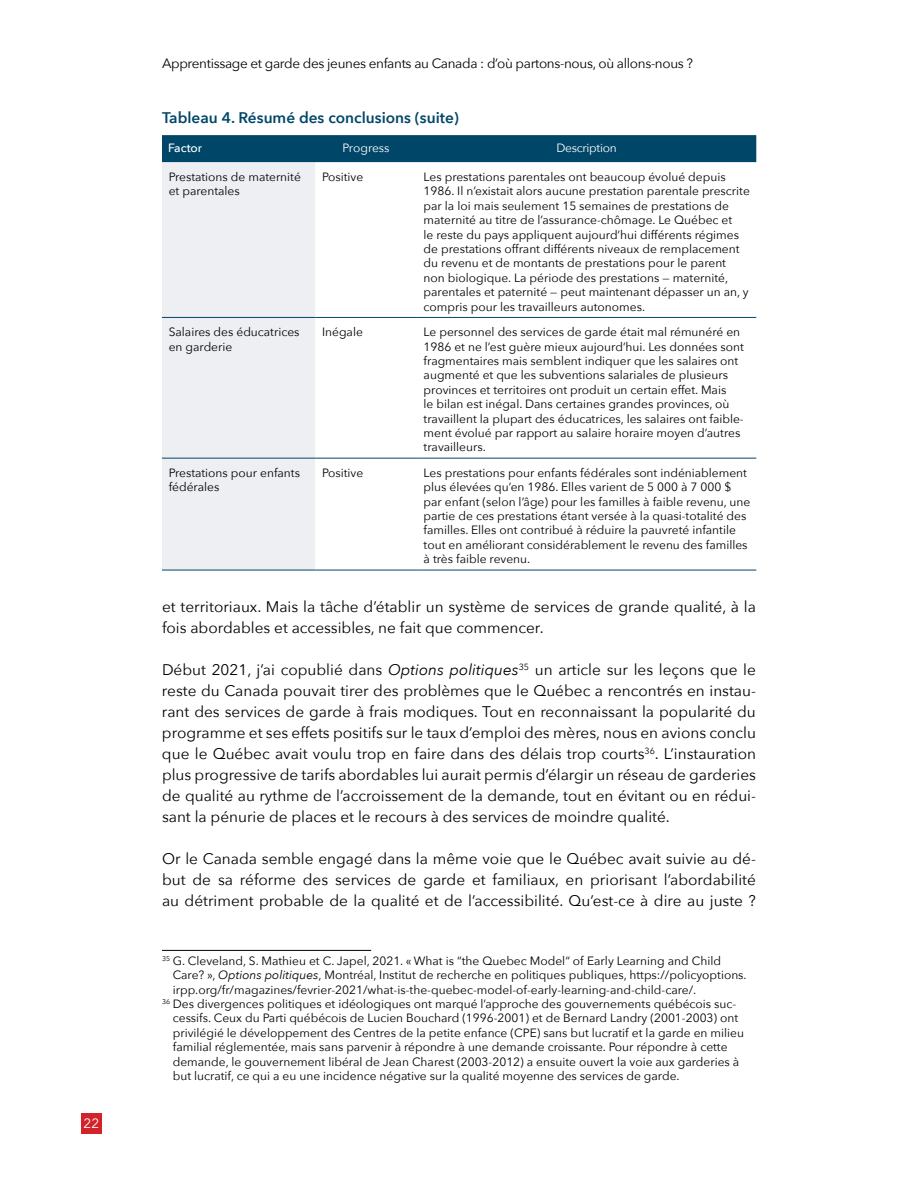
<style>
.page{position:relative;width:918px;height:1188px;background:#fff}
.page>*{position:absolute;margin:0;border:0;box-sizing:border-box;transform-origin:0 0}
.t1{font:15.3px/21px "Avenir Next";color:#000;text-align:justify}
.t2{font:600 15.3px "Avenir Next";color:#004668}
.t3{font:13.5px "Avenir Next";letter-spacing:-.025em;color:#000}
.t4{font:13.5px "Avenir Next";color:#fff}
.t5{font:12px/14.4px "Avenir Next";color:#000}
.t6{font:12px "Avenir Next";letter-spacing:-.025em;color:#fff}
.t7{font:12px "Avenir Next";color:#fff}
.t8{font:500 12px "Avenir Next";color:#fff}
.s1{font-style:italic}
</style>
<div class="page">
<div style="left:81px;top:1113px;width:21px;height:21px;background:#d2232a"></div>
<hr style="left:162px;top:950px;width:209px;height:1px;background:#000">
<div style="left:162px;top:135px;width:594px;height:27px;background:#004668"></div>
<div style="left:162px;top:162px;width:153px;height:408px;background:#edeff3"></div>
<svg style="left:315px;top:162px;width:441px;height:408px"></svg>
<hr style="left:162px;top:317px;width:153px;height:1px;background:#004668">
<hr style="left:315px;top:317px;width:102px;height:1px;background:#004668">
<hr style="left:417px;top:317px;width:339px;height:1px;background:#004668">
<hr style="left:162px;top:458px;width:153px;height:1px;background:#004668">
<hr style="left:315px;top:458px;width:102px;height:1px;background:#004668">
<hr style="left:417px;top:458px;width:339px;height:1px;background:#004668">
<hr style="left:162px;top:570px;width:153px;height:1px;background:#004668">
<hr style="left:315px;top:570px;width:102px;height:1px;background:#004668">
<hr style="left:417px;top:570px;width:339px;height:1px;background:#004668">
<p class="t4" style="left:84px;top:1112px;width:17px">22</p>
<p class="t3" style="left:162px;top:51px;width:533px">Apprentissage et garde des jeunes enfants au Canada : d’où partons-nous, où allons-nous ?</p>
<p class="t2" style="left:162px;top:105px;width:299px">Tableau 4. Résumé des conclusions (suite)</p>
<p class="t8" style="left:168px;top:137px;width:36px">Factor</p>
<p class="t7" style="left:343px;top:137px;width:49px">Progress</p>
<p class="t6" style="left:556px;top:137px;width:62px">Description</p>
<p class="t5" style="left:169px;top:169px;width:134px">Prestations de maternité et parentales</p>
<p class="t5" style="left:322px;top:169px;width:43px">Positive</p>
<p class="t5" style="left:424px;top:169px;width:328px">Les prestations parentales ont beaucoup évolué depuis 1986. Il n’existait alors aucune prestation parentale prescrite par la loi mais seulement 15 semaines de prestations de maternité au titre de l’assurance-chômage. Le Québec et<br>le reste du pays appliquent aujourd’hui différents régimes de prestations offrant différents niveaux de remplacement du revenu et de montants de prestations pour le parent non biologique. La période des prestations — maternité, parentales et paternité — peut maintenant dépasser un an, y compris pour les travailleurs autonomes.</p>
<p class="t5" style="left:169px;top:324px;width:132px">Salaires des éducatrices en garderie</p>
<p class="t5" style="left:322px;top:324px;width:42px">Inégale</p>
<p class="t5" style="left:424px;top:324px;width:322px">Le personnel des services de garde était mal rémunéré en 1986 et ne l’est guère mieux aujourd’hui. Les données sont fragmentaires mais semblent indiquer que les salaires ont augmenté et que les subventions salariales de plusieurs provinces et territoires ont produit un certain effet. Mais<br>le bilan est inégal. Dans certaines grandes provinces, où travaillent la plupart des éducatrices, les salaires ont faible&shy;ment évolué par rapport au salaire horaire moyen d’autres travailleurs.</p>
<p class="t5" style="left:169px;top:465px;width:133px">Prestations pour enfants fédérales</p>
<p class="t5" style="left:322px;top:465px;width:43px">Positive</p>
<p class="t5" style="left:424px;top:465px;width:328px">Les prestations pour enfants fédérales sont indéniablement plus élevées qu’en 1986. Elles varient de 5 000 à 7 000 $ par enfant (selon l’âge) pour les familles à faible revenu, une partie de ces prestations étant versée à la quasi-totalité des familles. Elles ont contribué à réduire la pauvreté infantile tout en améliorant considérablement le revenu des familles à très faible revenu.</p>
<p class="t1" style="left:162px;top:596px;width:596px">et territoriaux. Mais la tâche d’établir un système de services de grande qualité, à la fois abordables et accessibles, ne fait que commencer.</p>
<p class="t1" style="left:162px;top:659px;width:596px">Début 2021, j’ai copublié dans <span class="s1">Options politiques</span><sup>35</sup> un article sur les leçons que le reste du Canada pouvait tirer des problèmes que le Québec a rencontrés en instau&shy;rant des services de garde à frais modiques. Tout en reconnaissant la popularité du programme et ses effets positifs sur le taux d’emploi des mères, nous en avions conclu que le Québec avait voulu trop en faire dans des délais trop courts<sup>36</sup>. L’instauration plus progressive de tarifs abordables lui aurait permis d’élargir un réseau de garderies de qualité au rythme de l’accroissement de la demande, tout en évitant ou en rédui&shy;sant la pénurie de places et le recours à des services de moindre qualité.</p>
<p class="t1" style="left:162px;top:848px;width:596px">Or le Canada semble engagé dans la même voie que le Québec avait suivie au dé&shy;but de sa réforme des services de garde et familiaux, en priorisant l’abordabilité au détriment probable de la qualité et de l’accessibilité. Qu’est-ce à dire au juste ?</p>
<p class="t5" style="left:162px;top:953px;width:561px"><sup>35</sup> G. Cleveland, S. Mathieu et C. Japel, 2021. « What is “the Quebec Model“ of Early Learning and Child</p>
<p class="t5" style="left:173px;top:967px;width:575px">Care? », <span class="s1">Options politiques</span>, Montréal, Institut de recherche en politiques publiques, https://policyoptions.</p>
<p class="t5" style="left:173px;top:982px;width:525px">irpp.org/fr/magazines/fevrier-2021/what-is-the-quebec-model-of-early-learning-and-child-care/.</p>
<p class="t5" style="left:162px;top:996px;width:576px"><sup>36</sup> Des divergences politiques et idéologiques ont marqué l’approche des gouvernements québécois suc-</p>
<p class="t5" style="left:173px;top:1011px;width:567px">cessifs. Ceux du Parti québécois de Lucien Bouchard (1996-2001) et de Bernard Landry (2001-2003) ont</p>
<p class="t5" style="left:173px;top:1025px;width:573px">privilégié le développement des Centres de la petite enfance (CPE) sans but lucratif et la garde en milieu</p>
<p class="t5" style="left:173px;top:1039px;width:556px">familial réglementée, mais sans parvenir à répondre à une demande croissante. Pour répondre à cette</p>
<p class="t5" style="left:173px;top:1054px;width:568px">demande, le gouvernement libéral de Jean Charest (2003-2012) a ensuite ouvert la voie aux garderies à</p>
<p class="t5" style="left:173px;top:1068px;width:508px">but lucratif, ce qui a eu une incidence négative sur la qualité moyenne des services de garde.</p>
</div>
